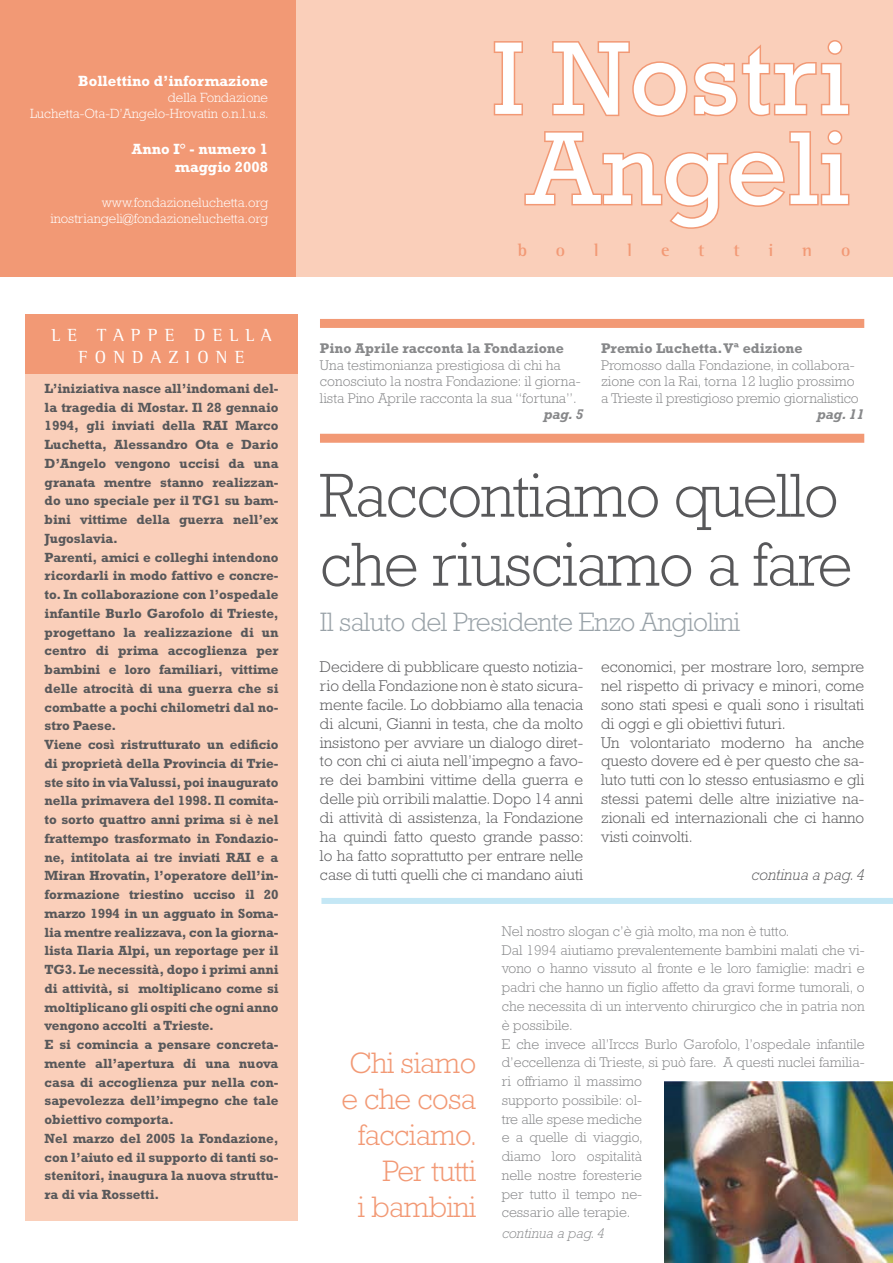
<style>
.page{position:relative;width:893px;height:1263px;background:#fff}
.page>*{position:absolute;margin:0;border:0;box-sizing:border-box;transform-origin:0 0}
.t1{font:105px/90px "Rockwell";letter-spacing:.01em;color:#fff;text-align:center}
.t2{font:300 63px/69px "Rockwell";letter-spacing:-.02em;color:#58585a}
.t3{font:300 30px/36px "Rockwell";letter-spacing:-.02em;color:#f29975;text-align:right}
.t4{font:300 27px "Rockwell";letter-spacing:-.02em;color:#99a2a8}
.t5{font:18px/21.6px "Rotis Semi Serif";letter-spacing:.4em;color:#fff;text-align:center}
.t6{font:700 18px "Rotis Semi Serif";color:#f29975}
.t7{font:300 15.75px/18.9px "Rockwell";color:#58585a;text-align:justify}
.t8{font:italic 300 15.75px "Rockwell";color:#58585a}
.t9{font:700 15px/18px "Rockwell";color:#fff;text-align:right}
.t10{font:300 14.25px/18.8px "Rockwell";color:#87888a}
.t11{font:700 14.25px "Rockwell";color:#87888a}
.t12{font:italic 300 14.25px "Rockwell";color:#87888a}
.t13{font:italic 700 14.25px "Rockwell";color:#87888a}
.t14{font:700 13.5px/18.8px "Rockwell";letter-spacing:-.005em;color:#58585a}
.t15{font:300 13.5px/16.2px "Rockwell";color:#fff;text-align:right}
</style>
<div class="page">
<div style="left:26px;top:315px;width:272px;height:905px;background:#facfba"></div>
<div style="left:26px;top:315px;width:272px;height:59px;background:#f29975"></div>
<div style="left:0;top:0;width:893px;height:276px;background:#facfba"></div>
<div style="left:0;top:0;width:296px;height:276px;background:#f29975"></div>
<div style="left:320px;top:319px;width:544px;height:9px;background:#f29975"></div>
<div style="left:320px;top:434px;width:544px;height:9px;background:#f29975"></div>
<svg style="left:493px;top:41px;width:30px;height:75px"></svg>
<svg style="left:552px;top:40px;width:298px;height:77px"></svg>
<svg style="left:524px;top:130px;width:326px;height:99px"></svg>
<div style="left:321px;top:898px;width:572px;height:6px;background:#c4e7f5"></div>
<img style="left:664px;top:1081px;width:229px;height:182px">
<p class="t9" style="left:78px;top:72px;width:191px">Bollettino d’informazione</p>
<p class="t15" style="left:30px;top:89px;width:240px">della Fondazione<br>Luchetta-Ota-D’Angelo-Hrovatin o.n.l.u.s.</p>
<p class="t9" style="left:132px;top:140px;width:138px">Anno I° - numero 1 maggio 2008</p>
<p class="t15" style="left:50px;top:194px;width:219px">www.fondazioneluchetta.org inostriangeli@fondazioneluchetta.org</p>
<h3 class="t5" style="left:52px;top:324px;width:222px">LE TAPPE DELLA<br>FONDAZIONE</h3>
<p class="t14" style="left:45px;top:379px;width:235px">L’iniziativa nasce all’indomani del&shy;la tragedia di Mostar. Il 28 gennaio 1994, gli inviati della RAI Marco Luchetta, Alessandro Ota e Dario D’Angelo vengono uccisi da una granata mentre stanno realizzan&shy;do uno speciale per il TG1 su bam&shy;bini vittime della guerra nell’ex Jugoslavia.<br>Parenti, amici e colleghi intendono ricordarli in modo fattivo e concre&shy;to. In collaborazione con l’ospedale infantile Burlo Garofolo di Trieste, progettano la realizzazione di un centro di prima accoglienza per bambini e loro familiari, vittime delle atrocità di una guerra che si combatte a pochi chilometri dal no&shy;stro Paese.<br>Viene così ristrutturato un edificio di proprietà della Provincia di Trie&shy;ste sito in via Valussi, poi inaugurato nella primavera del 1998. Il comita&shy;to sorto quattro anni prima si è nel frattempo trasformato in Fondazio&shy;ne, intitolata ai tre inviati RAI e a Miran Hrovatin, l’operatore dell’in&shy;formazione triestino ucciso il 20 marzo 1994 in un agguato in Soma&shy;lia mentre realizzava, con la giorna&shy;lista Ilaria Alpi, un reportage per il TG3. Le necessità, dopo i primi anni di attività, si moltiplicano come si moltiplicano gli ospiti che ogni anno vengono accolti a Trieste.<br>E si comincia a pensare concreta&shy;mente all’apertura di una nuova casa di accoglienza pur nella con&shy;sapevolezza dell’impegno che tale obiettivo comporta.<br>Nel marzo del 2005 la Fondazione, con l’aiuto ed il supporto di tanti so&shy;stenitori, inaugura la nuova struttu&shy;ra di via Rossetti.</p>
<h1 class="t1" style="left:492px;top:32px;width:360px">I Nostri<br>Angeli</h1>
<h3 class="t6" style="left:518px;top:239px;width:11px">b</h3>
<h3 class="t6" style="left:556px;top:239px;width:11px">o</h3>
<h3 class="t6" style="left:594px;top:239px;width:6px">l</h3>
<h3 class="t6" style="left:628px;top:239px;width:6px">l</h3>
<h3 class="t6" style="left:661px;top:239px;width:10px">e</h3>
<h3 class="t6" style="left:698px;top:239px;width:8px">t</h3>
<h3 class="t6" style="left:733px;top:239px;width:8px">t</h3>
<h3 class="t6" style="left:768px;top:239px;width:7px">i</h3>
<h3 class="t6" style="left:802px;top:239px;width:12px">n</h3>
<h3 class="t6" style="left:841px;top:239px;width:11px">o</h3>
<p class="t11" style="left:320px;top:340px;width:246px">Pino Aprile racconta la Fondazione</p>
<p class="t10" style="left:320px;top:357px;width:262px;line-height:16.5px">Una testimonianza prestigiosa di chi ha conosciuto la nostra Fondazione: il giorna&shy;lista Pino Aprile racconta la sua “fortuna”.</p>
<p class="t13" style="left:543px;top:406px;width:41px">pag. 5</p>
<p class="t11" style="left:601px;top:340px;width:203px">Premio Luchetta. Vª edizione</p>
<p class="t10" style="left:601px;top:357px;width:259px;line-height:16.5px">Promosso dalla Fondazione, in collabora&shy;zione con la Rai, torna 12 luglio prossimo a Trieste il prestigioso premio giornalistico</p>
<p class="t13" style="left:817px;top:406px;width:49px">pag. 11</p>
<h2 class="t2" style="left:320px;top:461px;width:534px">Raccontiamo quello che riusciamo a fare</h2>
<h3 class="t4" style="left:320px;top:606px;width:422px">Il saluto del Presidente Enzo Angiolini</h3>
<p class="t7" style="left:320px;top:657px;width:265px">Decidere di pubblicare questo notizia&shy;rio della Fondazione non è stato sicura&shy;mente facile. Lo dobbiamo alla tenacia di alcuni, Gianni in testa, che da molto insistono per avviare un dialogo diret&shy;to con chi ci aiuta nell’impegno a favo&shy;re dei bambini vittime della guerra e delle più orribili malattie. Dopo 14 anni di attività di assistenza, la Fondazione ha quindi fatto questo grande passo: lo ha fatto soprattutto per entrare nelle case di tutti quelli che ci mandano aiuti</p>
<p class="t7" style="left:601px;top:657px;width:265px;text-align:left">economici, per mostrare loro, sempre nel rispetto di privacy e minori, come sono stati spesi e quali sono i risultati di oggi e gli obiettivi futuri.<br>Un volontariato moderno ha anche questo dovere ed è per questo che sa&shy;luto tutti con lo stesso entusiasmo e gli stessi patemi delle altre iniziative na&shy;zionali ed internazionali che ci hanno visti coinvolti.</p>
<p class="t8" style="left:751px;top:865px;width:115px">continua a pag. 4</p>
<h3 class="t3" style="left:341px;top:1045px;width:138px">Chi siamo e che cosa facciamo.<br>Per tutti<br>i bambini</h3>
<p class="t10" style="left:502px;top:922px;width:364px">Nel nostro slogan c’è già molto, ma non è tutto.<br>Dal 1994 aiutiamo prevalentemente bambini malati che vi&shy;vono o hanno vissuto al fronte e le loro famiglie: madri e padri che hanno un figlio affetto da gravi forme tumorali, o che necessita di un intervento chirurgico che in patria non è possibile.<br>E che invece all’Irccs Burlo Garofolo, l’ospedale infantile d’eccellenza di Trieste, si può fare. A questi nuclei familia&shy;ri offriamo il massimo<br>supporto possibile: ol-<br>tre alle spese mediche<br>e a quelle di viaggio,<br>diamo loro ospitalità<br>nelle nostre foresterie<br>per tutto il tempo ne-<br>cessario alle terapie.</p>
<p class="t12" style="left:502px;top:1224px;width:104px">continua a pag. 4</p>
</div>
